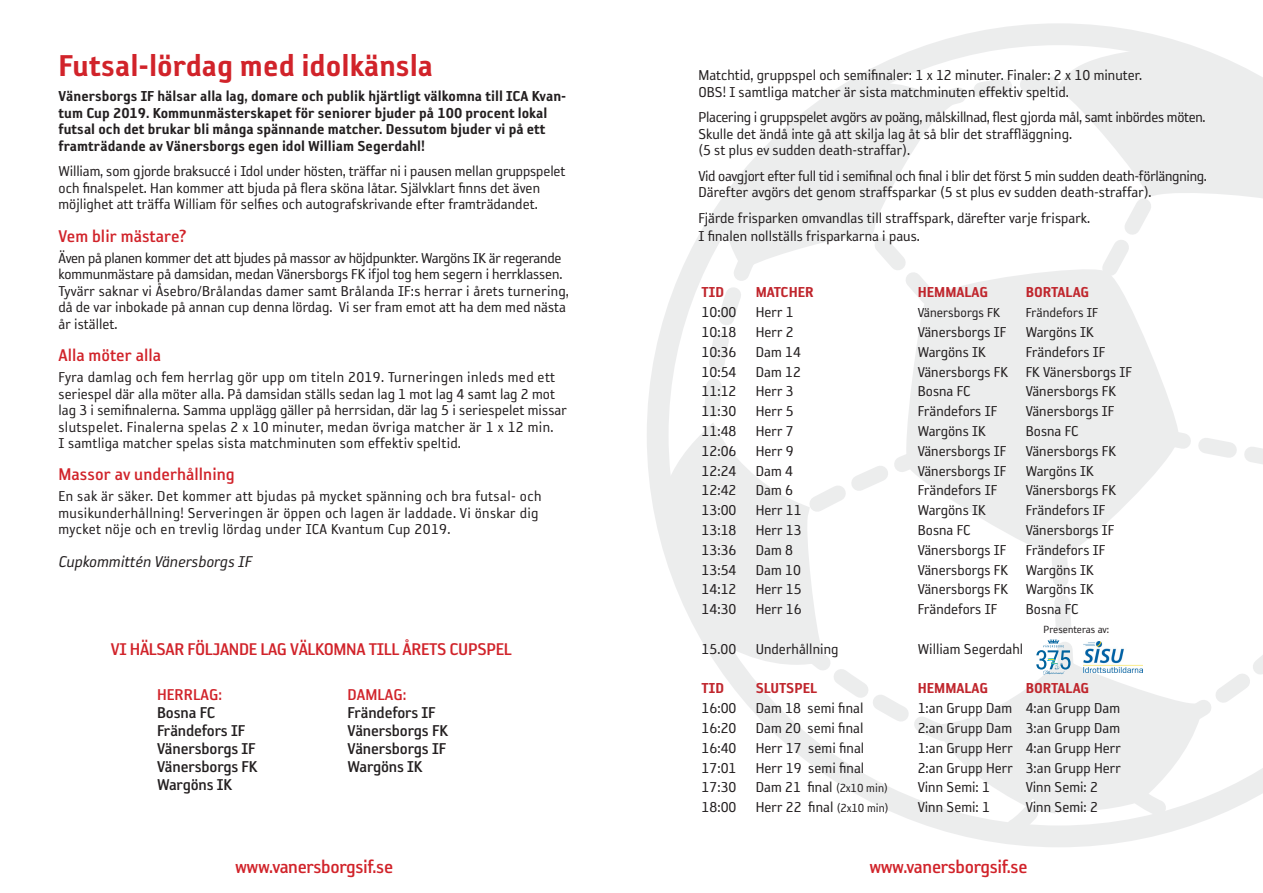
<style>
.page{position:relative;width:1263px;height:893px;background:#fff}
.page>*{position:absolute;margin:0;border:0;box-sizing:border-box;transform-origin:0 0}
.t1{font:34.5px "Reykjavik One C Gauge";color:#d1232a}
.t2{font:21px "Reykjavik One B Gauge";letter-spacing:-.02em;color:#d1232a}
.t3{font:19.5px "Reykjavik One B Gauge";letter-spacing:-.01em;color:#d1232a}
.t4{font:18px "Reykjavik One B Gauge";letter-spacing:-.01em;color:#231f20}
.t5{font:italic 18px "Reykjavik One A Gauge";color:#231f20}
.t6{font:18px "Reykjavik One B Gauge";color:#d1232a}
.t7{font:16.5px/16.5px "Reykjavik One A Gauge";color:#231f20}
.t8{font:16.5px/16.5px "Reykjavik One C Gauge";color:#231f20}
.t9{font:16.5px/16.5px "Reykjavik One A Gauge";letter-spacing:.02em;color:#231f20}
.t10{font:16.5px "Reykjavik One C Gauge";color:#c0262d}
.t11{font:15px "Reykjavik One A Gauge";color:#231f20}
.t12{font:12px "Reykjavik One A Gauge";color:#231f20}
.s1{font-size:13.5px}
</style>
<div class="page">
<svg style="left:647px;top:23px;width:503px;height:468px"></svg>
<svg style="left:1042px;top:34px;width:212px;height:39px"></svg>
<svg style="left:651px;top:406px;width:44px;height:222px"></svg>
<svg style="left:695px;top:73px;width:568px;height:774px"></svg>
<svg style="left:950px;top:639px;width:241px;height:166px"></svg>
<img style="left:1083px;top:642px;width:59px;height:30px">
<p class="t1" style="left:58px;top:47px;width:376px">Futsal-lördag med idolkänsla</p>
<p class="t8" style="left:58px;top:88px;width:509px">Vänersborgs IF hälsar alla lag, domare och publik hjärtligt välkomna till ICA Kvan&shy;tum Cup 2019. Kommunmästerskapet för seniorer bjuder på 100 procent lokal futsal och det brukar bli många spännande matcher. Dessutom bjuder vi på ett framträdande av Vänersborgs egen idol William Segerdahl!</p>
<p class="t7" style="left:58px;top:163px;width:508px">William, som gjorde braksuccé i Idol under hösten, träffar ni i pausen mellan gruppspelet och finalspelet. Han kommer att bjuda på flera sköna låtar. Självklart finns det även möjlighet att träffa William för selfies och autografskrivande efter framträdandet.</p>
<p class="t3" style="left:58px;top:226px;width:130px">Vem blir mästare?</p>
<p class="t7" style="left:58px;top:249px;width:512px">Även på planen kommer det att bjudes på massor av höjdpunkter. Wargöns IK är regerande kommunmästare på damsidan, medan Vänersborgs FK ifjol tog hem segern i herrklassen.<br>Tyvärr saknar vi Åsebro/Brålandas damer samt Brålanda IF:s herrar i årets turnering, då de var inbokade på annan cup denna lördag. Vi ser fram emot att ha dem med nästa år istället.</p>
<p class="t3" style="left:58px;top:345px;width:104px">Alla möter alla</p>
<p class="t7" style="left:58px;top:369px;width:510px">Fyra damlag och fem herrlag gör upp om titeln 2019. Turneringen inleds med ett seriespel där alla möter alla. På damsidan ställs sedan lag 1 mot lag 4 samt lag 2 mot lag 3 i semifinalerna. Samma upplägg gäller på herrsidan, där lag 5 i seriespelet missar slutspelet. Finalerna spelas 2 x 10 minuter, medan övriga matcher är 1 x 12 min.</p>
<p class="t7" style="left:58px;top:435px;width:404px">I samtliga matcher spelas sista matchminuten som effektiv speltid.</p>
<p class="t3" style="left:58px;top:465px;width:178px">Massor av underhållning</p>
<p class="t9" style="left:58px;top:488px;width:484px">En sak är säker. Det kommer att bjudas på mycket spänning och bra futsal- och</p>
<p class="t9" style="left:58px;top:505px;width:481px">musikunderhållning! Serveringen är öppen och lagen är laddade. Vi önskar dig mycket nöje och en trevlig lördag under ICA Kvantum Cup 2019.</p>
<p class="t5" style="left:58px;top:553px;width:195px">Cupkommittén Vänersborgs IF</p>
<p class="t3" style="left:111px;top:639px;width:403px">VI HÄLSAR FÖLJANDE LAG VÄLKOMNA TILL ÅRETS CUPSPEL</p>
<p class="t6" style="left:157px;top:685px;width:67px">HERRLAG:</p>
<p class="t4" style="left:157px;top:703px;width:60px">Bosna FC</p>
<p class="t4" style="left:157px;top:721px;width:90px">Frändefors IF</p>
<p class="t4" style="left:157px;top:739px;width:100px">Vänersborgs IF</p>
<p class="t4" style="left:157px;top:757px;width:102px">Vänersborgs FK</p>
<p class="t4" style="left:157px;top:775px;width:77px">Wargöns IK</p>
<p class="t6" style="left:347px;top:685px;width:61px">DAMLAG:</p>
<p class="t4" style="left:347px;top:703px;width:90px">Frändefors IF</p>
<p class="t4" style="left:347px;top:721px;width:102px">Vänersborgs FK</p>
<p class="t4" style="left:347px;top:739px;width:100px">Vänersborgs IF</p>
<p class="t4" style="left:347px;top:757px;width:77px">Wargöns IK</p>
<p class="t2" style="left:235px;top:856px;width:160px">www.vanersborgsif.se</p>
<p class="t7" style="left:698px;top:67px;width:445px">Matchtid, gruppspel och semifinaler: 1 x 12 minuter. Finaler: 2 x 10 minuter.</p>
<p class="t7" style="left:698px;top:83px;width:372px">OBS! I samtliga matcher är sista matchminuten effektiv speltid.</p>
<p class="t7" style="left:698px;top:109px;width:509px">Placering i gruppspelet avgörs av poäng, målskillnad, flest gjorda mål, samt inbördes möten.<br>Skulle det ändå inte gå att skilja lag åt så blir det straffläggning.</p>
<p class="t7" style="left:698px;top:142px;width:213px">(5 st plus ev sudden death-straffar).</p>
<p class="t7" style="left:698px;top:167px;width:510px">Vid oavgjort efter full tid i semifinal och final i blir det först 5 min sudden death-förlängning.<br>Därefter avgörs det genom straffsparkar (5 st plus ev sudden death-straffar).</p>
<p class="t7" style="left:698px;top:209px;width:393px">Fjärde frisparken omvandlas till straffspark, därefter varje frispark.</p>
<p class="t7" style="left:698px;top:227px;width:223px">I finalen nollställs frisparkarna i paus.</p>
<p class="t10" style="left:702px;top:284px;width:24px">TID</p>
<p class="t10" style="left:756px;top:284px;width:60px">MATCHER</p>
<p class="t10" style="left:918px;top:284px;width:72px">HEMMALAG</p>
<p class="t10" style="left:1026px;top:284px;width:65px">BORTALAG</p>
<p class="t7" style="left:702px;top:304px;width:94px">10:00 Herr 1</p>
<p class="t11" style="left:918px;top:305px;width:84px">Vänersborgs FK</p>
<p class="t11" style="left:1026px;top:305px;width:74px">Frändefors IF</p>
<p class="t7" style="left:702px;top:324px;width:94px">10:18 Herr 2</p>
<p class="t7" style="left:918px;top:324px;width:177px">Vänersborgs IF Wargöns IK</p>
<p class="t7" style="left:702px;top:343px;width:101px">10:36 Dam 14</p>
<p class="t7" style="left:918px;top:343px;width:70px">Wargöns IK</p>
<p class="t7" style="left:1026px;top:343px;width:81px">Frändefors IF</p>
<p class="t7" style="left:702px;top:363px;width:101px">10:54 Dam 12</p>
<p class="t7" style="left:918px;top:363px;width:216px">Vänersborgs FK FK Vänersborgs IF</p>
<p class="t7" style="left:702px;top:383px;width:94px">11:12 Herr 3</p>
<p class="t7" style="left:918px;top:383px;width:54px">Bosna FC</p>
<p class="t7" style="left:1026px;top:383px;width:92px">Vänersborgs FK</p>
<p class="t7" style="left:702px;top:403px;width:94px">11:30 Herr 5</p>
<p class="t7" style="left:918px;top:403px;width:81px">Frändefors IF</p>
<p class="t7" style="left:1026px;top:403px;width:90px">Vänersborgs IF</p>
<p class="t7" style="left:702px;top:423px;width:94px">11:48 Herr 7</p>
<p class="t7" style="left:918px;top:423px;width:70px">Wargöns IK</p>
<p class="t7" style="left:1026px;top:423px;width:54px">Bosna FC</p>
<p class="t7" style="left:702px;top:442px;width:94px">12:06 Herr 9</p>
<p class="t7" style="left:918px;top:442px;width:200px">Vänersborgs IF Vänersborgs FK</p>
<p class="t7" style="left:702px;top:462px;width:93px">12:24 Dam 4</p>
<p class="t7" style="left:918px;top:462px;width:177px">Vänersborgs IF Wargöns IK</p>
<p class="t7" style="left:702px;top:482px;width:93px">12:42 Dam 6</p>
<p class="t7" style="left:918px;top:482px;width:81px">Frändefors IF</p>
<p class="t7" style="left:1026px;top:482px;width:92px">Vänersborgs FK</p>
<p class="t7" style="left:702px;top:502px;width:102px">13:00 Herr 11</p>
<p class="t7" style="left:918px;top:502px;width:70px">Wargöns IK</p>
<p class="t7" style="left:1026px;top:502px;width:81px">Frändefors IF</p>
<p class="t7" style="left:702px;top:522px;width:102px">13:18 Herr 13</p>
<p class="t7" style="left:918px;top:522px;width:54px">Bosna FC</p>
<p class="t7" style="left:1026px;top:522px;width:90px">Vänersborgs IF</p>
<p class="t7" style="left:702px;top:541px;width:93px">13:36 Dam 8</p>
<p class="t7" style="left:918px;top:541px;width:189px">Vänersborgs IF Frändefors IF</p>
<p class="t7" style="left:702px;top:561px;width:101px">13:54 Dam 10</p>
<p class="t7" style="left:918px;top:561px;width:177px">Vänersborgs FK Wargöns IK</p>
<p class="t7" style="left:702px;top:581px;width:102px">14:12 Herr 15</p>
<p class="t7" style="left:918px;top:581px;width:177px">Vänersborgs FK Wargöns IK</p>
<p class="t7" style="left:702px;top:601px;width:102px">14:30 Herr 16</p>
<p class="t7" style="left:918px;top:601px;width:81px">Frändefors IF</p>
<p class="t7" style="left:1026px;top:601px;width:54px">Bosna FC</p>
<p class="t7" style="left:702px;top:640px;width:138px">15.00 Underhållning</p>
<p class="t7" style="left:918px;top:640px;width:107px">William Segerdahl</p>
<p class="t10" style="left:702px;top:680px;width:24px">TID</p>
<p class="t10" style="left:756px;top:680px;width:63px">SLUTSPEL</p>
<p class="t10" style="left:918px;top:680px;width:72px">HEMMALAG</p>
<p class="t10" style="left:1026px;top:680px;width:65px">BORTALAG</p>
<p class="t7" style="left:702px;top:700px;width:163px">16:00 Dam 18 semi final</p>
<p class="t7" style="left:918px;top:700px;width:204px">1:an Grupp Dam 4:an Grupp Dam</p>
<p class="t7" style="left:702px;top:720px;width:163px">16:20 Dam 20 semi final</p>
<p class="t7" style="left:918px;top:720px;width:204px">2:an Grupp Dam 3:an Grupp Dam</p>
<p class="t7" style="left:702px;top:739px;width:164px">16:40 Herr 17 semi final</p>
<p class="t7" style="left:918px;top:739px;width:205px">1:an Grupp Herr 4:an Grupp Herr</p>
<p class="t7" style="left:702px;top:759px;width:164px">17:01 Herr 19 semi final</p>
<p class="t7" style="left:918px;top:759px;width:205px">2:an Grupp Herr 3:an Grupp Herr</p>
<p class="t7" style="left:702px;top:779px;width:188px">17:30 Dam 21 final <span class="s1">(2x10 min)</span></p>
<p class="t7" style="left:918px;top:779px;width:74px">Vinn Semi: 1</p>
<p class="t7" style="left:1026px;top:779px;width:74px">Vinn Semi: 2</p>
<p class="t7" style="left:702px;top:799px;width:188px">18:00 Herr 22 final <span class="s1">(2x10 min)</span></p>
<p class="t7" style="left:918px;top:799px;width:74px">Vinn Semi: 1</p>
<p class="t7" style="left:1026px;top:799px;width:74px">Vinn Semi: 2</p>
<p class="t12" style="left:1044px;top:623px;width:67px">Presenteras av:</p>
<p class="t2" style="left:869px;top:856px;width:160px">www.vanersborgsif.se</p>
</div>
